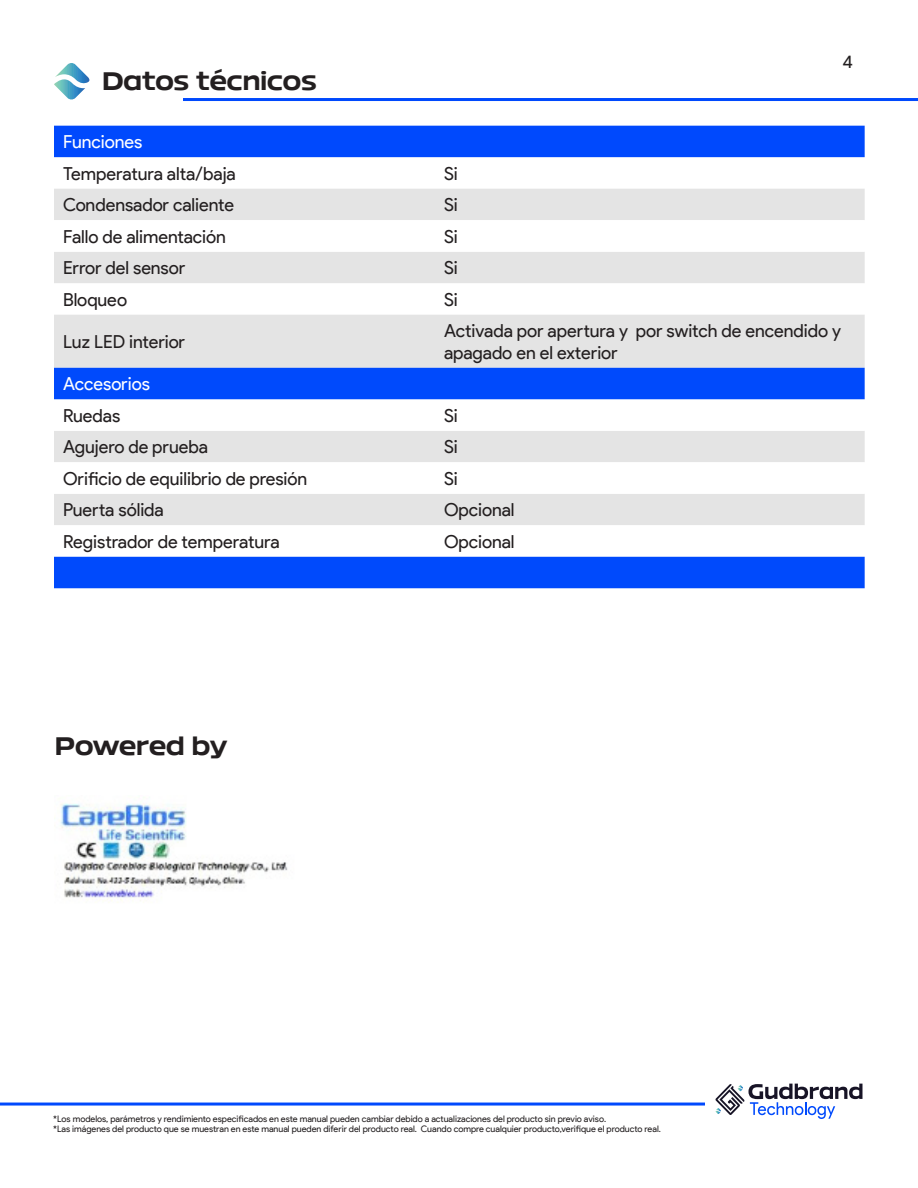
<style>
.page{position:relative;width:918px;height:1188px;background:#fff}
.page>*{position:absolute;margin:0;border:0;box-sizing:border-box;transform-origin:0 0}
.t1{font:700 27px "Bizmo Trial";color:#231f20}
.Cuerpo_de_texto{font:18px/21.6px "Product Sans";color:#231f20}
.Cuerpo_de_texto_blan{font:18px "Product Sans";letter-spacing:-.005em;color:#fff}
.t2{font:9px/10.8px "Product Sans";letter-spacing:-.005em;color:#231f20}
</style>
<div class="page">
<hr style="left:183px;top:98px;width:735px;height:3px;background:#0049fd">
<hr style="left:0;top:1103px;width:705px;height:3px;background:#0049fd">
<svg style="left:54px;top:63px;width:35px;height:37px"></svg>
<svg style="left:715px;top:1084px;width:147px;height:35px"></svg>
<div style="left:54px;top:126px;width:811px;height:31px;background:#0049fd"></div>
<div style="left:54px;top:189px;width:811px;height:31px;background:#e4e4e4"></div>
<svg style="left:54px;top:252px;width:811px;height:116px;fill:#e4e4e4"></svg>
<svg style="left:54px;top:368px;width:811px;height:220px"></svg>
<img style="left:60px;top:803px;width:228px;height:100px">
<p class="t1" style="left:102px;top:67px;width:216px">Datos técnicos</p>
<p class="Cuerpo_de_texto" style="left:843px;top:51px;width:12px">4</p>
<p class="Cuerpo_de_texto_blan" style="left:63px;top:132px;width:81px">Funciones</p>
<p class="Cuerpo_de_texto" style="left:63px;top:163px;width:174px">Temperatura alta/baja</p>
<p class="Cuerpo_de_texto" style="left:444px;top:163px;width:15px">Si</p>
<p class="Cuerpo_de_texto" style="left:63px;top:194px;width:173px">Condensador caliente</p>
<p class="Cuerpo_de_texto" style="left:444px;top:194px;width:15px">Si</p>
<p class="Cuerpo_de_texto" style="left:63px;top:226px;width:164px">Fallo de alimentación</p>
<p class="Cuerpo_de_texto" style="left:444px;top:226px;width:15px">Si</p>
<p class="Cuerpo_de_texto" style="left:63px;top:257px;width:124px">Error del sensor</p>
<p class="Cuerpo_de_texto" style="left:444px;top:257px;width:15px">Si</p>
<p class="Cuerpo_de_texto" style="left:63px;top:289px;width:66px">Bloqueo</p>
<p class="Cuerpo_de_texto" style="left:444px;top:289px;width:15px">Si</p>
<p class="Cuerpo_de_texto" style="left:63px;top:331px;width:124px">Luz LED interior</p>
<p class="Cuerpo_de_texto" style="left:444px;top:320px;width:399px">Activada por apertura y por switch de encendido y apagado en el exterior</p>
<p class="Cuerpo_de_texto_blan" style="left:63px;top:374px;width:88px">Accesorios</p>
<p class="Cuerpo_de_texto" style="left:63px;top:405px;width:59px">Ruedas</p>
<p class="Cuerpo_de_texto" style="left:444px;top:405px;width:15px">Si</p>
<p class="Cuerpo_de_texto" style="left:63px;top:437px;width:146px">Agujero de prueba</p>
<p class="Cuerpo_de_texto" style="left:444px;top:437px;width:15px">Si</p>
<p class="Cuerpo_de_texto" style="left:63px;top:468px;width:246px">Orificio de equilibrio de presión</p>
<p class="Cuerpo_de_texto" style="left:444px;top:468px;width:15px">Si</p>
<p class="Cuerpo_de_texto" style="left:63px;top:500px;width:102px">Puerta sólida</p>
<p class="Cuerpo_de_texto" style="left:444px;top:500px;width:72px">Opcional</p>
<p class="Cuerpo_de_texto" style="left:63px;top:531px;width:218px">Registrador de temperatura</p>
<p class="Cuerpo_de_texto" style="left:444px;top:531px;width:72px">Opcional</p>
<p class="t1" style="left:55px;top:732px;width:174px">Powered by</p>
<p class="t2" style="left:53px;top:1113px;width:609px">*Los modelos, parámetros y rendimiento especificados en este manual pueden cambiar debido a actualizaciones del producto sin previo aviso.<br>*Las imágenes del producto que se muestran en este manual pueden diferir del producto real. Cuando compre cualquier producto,verifique el producto real.</p>
</div>
